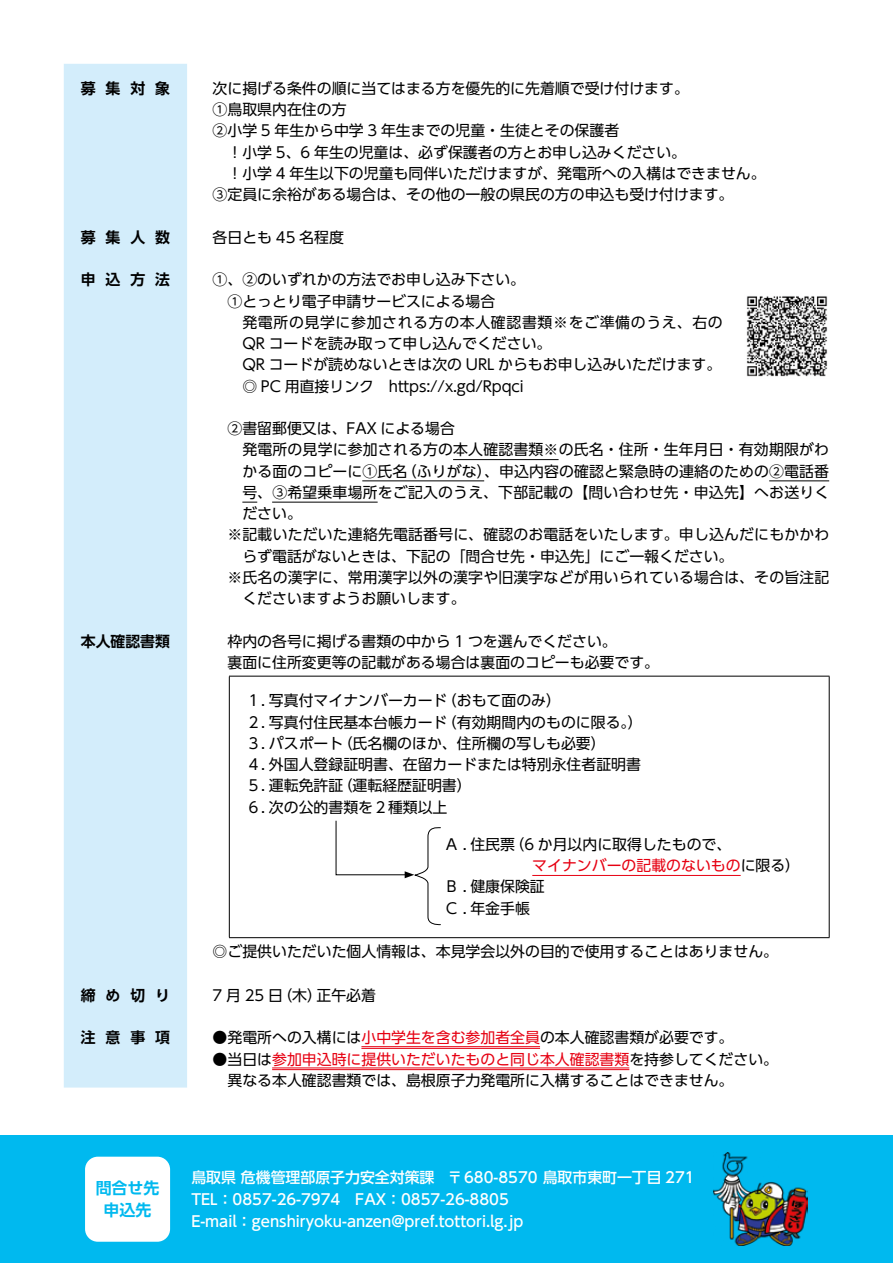
<style>
.page{position:relative;width:893px;height:1263px;background:#fff}
.page>*{position:absolute;margin:0;border:0;box-sizing:border-box;transform-origin:0 0}
.t1{font:700 15.9px/22.4px "UD Shin Go Pr 6 De";color:#00b9ef;text-align:center}
.t2{font:14.85px/21.3px "UD Shin Go Pr 6";color:#000}
.t3{font:500 14.85px/21.8px "UD Shin Go Pr 6";color:#fff}
.t4{font:700 14.85px "UD Shin Go Pr 6 De";letter-spacing:.665em;color:#000}
.s1{color:#e60012}
</style>
<div class="page">
<div style="left:0;top:1135px;width:893px;height:128px;background:#00b9ef"></div>
<img style="left:713px;top:1152px;width:95px;height:94px">
<div style="left:64px;top:64px;width:123px;height:1023px;background:#d3edfb"></div>
<hr style="left:229px;top:676px;width:600px;height:1px;background:#000">
<hr style="left:829px;top:676px;width:1px;height:261px;background:#000">
<hr style="left:229px;top:937px;width:600px;height:1px;background:#000">
<hr style="left:229px;top:676px;width:1px;height:261px;background:#000">
<hr style="left:453px;top:459px;width:106px;height:1px;background:#000">
<hr style="left:362px;top:480px;width:122px;height:1px;background:#000">
<hr style="left:769px;top:480px;width:60px;height:1px;background:#000">
<svg style="left:242px;top:502px;width:15px;height:1px"></svg>
<hr style="left:272px;top:502px;width:106px;height:1px;background:#000">
<hr style="left:361px;top:1046px;width:179px;height:1px;background:#e60012">
<hr style="left:361px;top:1048px;width:179px;height:1px;background:#e60012">
<hr style="left:272px;top:1068px;width:357px;height:1px;background:#e60012">
<hr style="left:272px;top:1069px;width:357px;height:1px;background:#e60012">
<img style="left:746px;top:296px;width:82px;height:81px">
<hr style="left:532px;top:875px;width:209px;height:1px;background:#e60012">
<svg style="left:335px;top:820px;width:106px;height:105px"></svg>
<div style="left:85px;top:1157px;width:85px;height:85px;background:#fff;border-radius:13px"></div>
<p class="t4" style="left:81px;top:76px;width:91px">募集対象</p>
<p class="t4" style="left:81px;top:225px;width:91px">募集人数</p>
<p class="t4" style="left:81px;top:268px;width:91px">申込方法</p>
<p class="t4" style="left:81px;top:629px;width:91px">本人確認書類</p>
<p class="t4" style="left:81px;top:983px;width:91px">締め切り</p>
<p class="t4" style="left:81px;top:1026px;width:91px">注意事項</p>
<p class="t2" style="left:213px;top:77px;width:478px">次に掲げる条件の順に当てはまる方を優先的に先着順で受け付けます。</p>
<p class="t2" style="left:213px;top:98px;width:135px">①鳥取県内在住の方</p>
<p class="t2" style="left:213px;top:120px;width:408px">②小学 5 年生から中学 3 年生までの児童・生徒とその保護者</p>
<p class="t2" style="left:227px;top:141px;width:460px">！小学 5、6 年生の児童は、必ず保護者の方とお申し込みください。</p>
<p class="t2" style="left:227px;top:162px;width:540px">！小学 4 年生以下の児童も同伴いただけますが、発電所への入構はできません。</p>
<p class="t2" style="left:213px;top:183px;width:522px">③定員に余裕がある場合は、その他の一般の県民の方の申込も受け付けます。</p>
<p class="t2" style="left:213px;top:226px;width:133px">各日とも 45 名程度</p>
<p class="t2" style="left:213px;top:269px;width:314px">①、②のいずれかの方法でお申し込み下さい。</p>
<p class="t2" style="left:242px;top:290px;width:482px;text-indent:-15px">①とっとり電子申請サービスによる場合<br>発電所の見学に参加される方の本人確認書類※をご準備のうえ、右の<br>QR コードを読み取って申し込んでください。<br>QR コードが読めないときは次の URL からもお申し込みいただけます。◎ PC 用直接リンク　https:// .x gd/Rpqci</p>
<p class="t2" style="left:227px;top:417px;width:229px">②書留郵便又は、FAX による場合</p>
<p class="t2" style="left:242px;top:439px;width:588px">発電所の見学に参加される方の本人確認書類※の氏名・住所・生年月日・有効期限がわ</p>
<p class="t2" style="left:402px;top:460px;width:429px">（ふりがな）、申込内容の確認と緊急時の連絡のための②電話番</p>
<p class="t2" style="left:242px;top:460px;width:166px">かる面のコピーに①氏名</p>
<p class="t2" style="left:242px;top:481px;width:588px">号、③希望乗車場所をご記入のうえ、下部記載の【問い合わせ先・申込先】へお送りく</p>
<p class="t2" style="left:242px;top:502px;width:61px">ださい。</p>
<p class="t2" style="left:227px;top:524px;width:603px">※記載いただいた連絡先電話番号に、確認のお電話をいたします。申し込んだにもかかわ</p>
<p class="t2" style="left:242px;top:545px;width:493px">らず電話がないときは、下記の「問合せ先・申込先」にご一報ください。</p>
<p class="t2" style="left:227px;top:566px;width:603px">※氏名の漢字に、常用漢字以外の漢字や旧漢字などが用いられている場合は、その旨注記</p>
<p class="t2" style="left:242px;top:587px;width:225px">くださいますようお願いします。</p>
<p class="t2" style="left:227px;top:630px;width:391px">枠内の各号に掲げる書類の中から 1 つを選んでください。</p>
<p class="t2" style="left:227px;top:651px;width:433px">裏面に住所変更等の記載がある場合は裏面のコピーも必要です。</p>
<p class="t2" style="left:442px;top:690px;width:121px">（おもて面のみ(</p>
<p class="t2" style="left:442px;top:690px;width:202px;text-indent:-196px">１. 写真付マイナンバーカード<br>（有効期間内のものに限る (。</p>
<p class="t2" style="left:338px;top:711px;width:269px;text-indent:-91px">２. 写真付住民基本台帳カード<br>（氏名欄のほか、住所欄の写しも必要(</p>
<p class="t2" style="left:246px;top:732px;width:99px">３. パスポート</p>
<p class="t2" style="left:338px;top:753px;width:305px;text-indent:-91px">４. 外国人登録証明書、在留カードまたは特別永住者証明書（運転経歴証明書(</p>
<p class="t2" style="left:246px;top:775px;width:99px">５. 運転免許証</p>
<p class="t2" style="left:246px;top:796px;width:203px">６. 次の公的書類を２種類以上</p>
<p class="t2" style="left:509px;top:833px;width:223px">（6 か月以内に取得したもので、</p>
<p class="t2" style="left:444px;top:833px;width:72px">Ａ . 住民票</p>
<p class="t2" style="left:444px;top:854px;width:358px;text-indent:88px"><span class="s1">マイナンバーの記載のないもの</span>に限る(<br>Ｂ . 健康保険証<br>Ｃ . 年金手帳</p>
<p class="t2" style="left:213px;top:940px;width:567px">◎ご提供いただいた個人情報は、本見学会以外の目的で使用することはありません。</p>
<p class="t2" style="left:316px;top:984px;width:61px">正午必着</p>
<p class="t2" style="left:277px;top:984px;width:46px">（木）</p>
<p class="t2" style="left:213px;top:984px;width:72px">7 月 25 日</p>
<p class="t2" style="left:213px;top:1026px;width:522px">●発電所への入構には<span class="s1">小中学生を含む参加者全員</span>の本人確認書類が必要です。</p>
<p class="t2" style="left:227px;top:1048px;width:552px;text-indent:-15px">●当日は<span class="s1">参加申込時に提供いただいたものと同じ本人確認書類</span>を持参してください。異なる本人確認書類では、島根原子力発電所に入構することはできません。</p>
<p class="t1" style="left:96px;top:1176px;width:65px">問合せ先申込先</p>
<p class="t3" style="left:191px;top:1166px;width:505px">鳥取県危機管理部原子力安全対策課　〒680-8570 鳥取市東町一丁目 271<br>TEL：0857-26-7974　FAX：0857-26-8805<br>E-mail：genshiryoku-anzen@pref.tottori l g. .jp</p>
</div>
